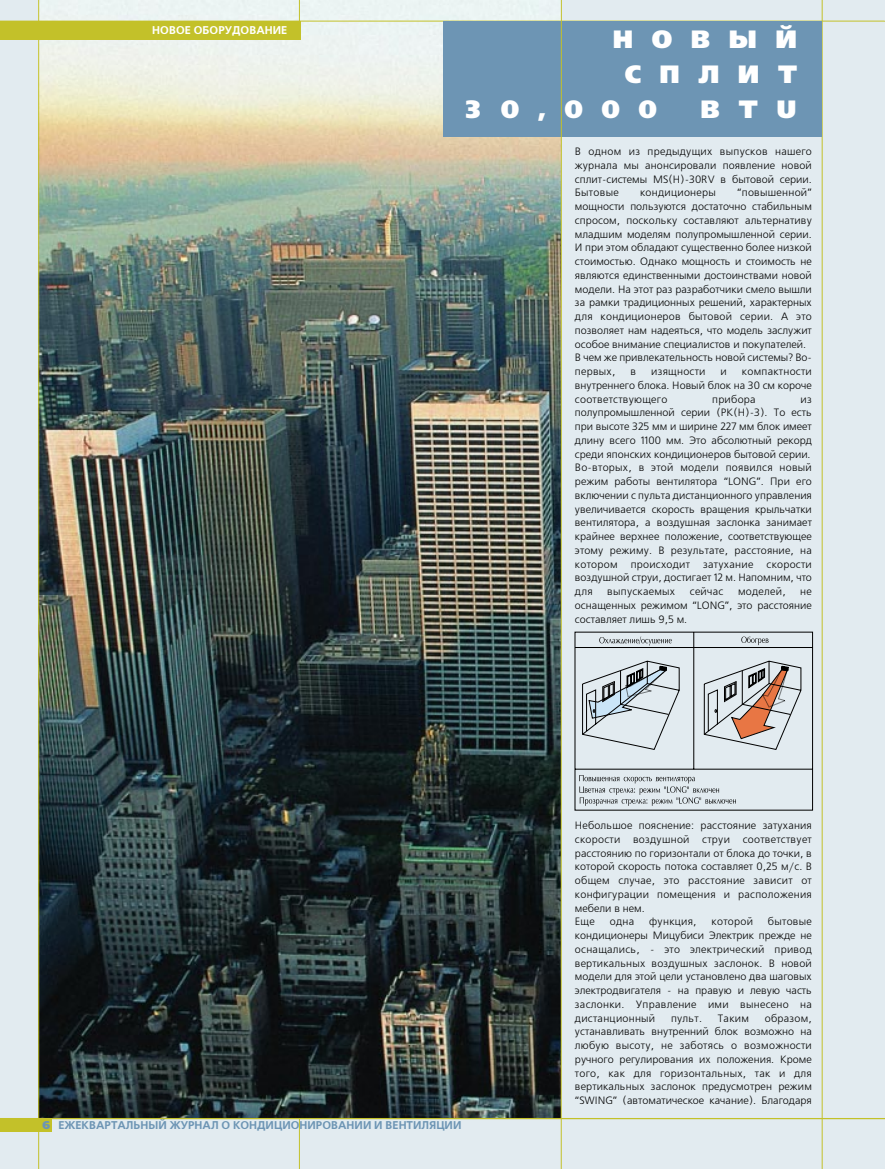
<style>
.page{position:relative;width:885px;height:1169px;background:#e2ebf0}
.page>*{position:absolute;margin:0;border:0;box-sizing:border-box;transform-origin:0 0}
.t1{font:25px "Free Set Black C";letter-spacing:.74em;color:#fff}
.t2{font:700 11.25px "Free Set C";color:#6d95b4}
.t3{font:700 11.25px "Free Set C";color:#fff}
.t4{font:11.25px "Free Set Black C";color:#6d95b4}
.t5{font:10.62px/13.8px "Free Set C";color:#000;text-align:justify}
.t6{font:10.62px "Free Set C";letter-spacing:.025em;color:#000}
</style>
<div class="page">
<div style="left:0;top:1118px;width:52px;height:14px;background:#c3c129"></div>
<hr style="left:822px;top:0;width:1px;height:1169px;background:#c3c129">
<svg style="left:574px;top:631px;width:239px;height:180px"></svg>
<svg style="left:599px;top:636px;width:73px;height:9px"></svg>
<svg style="left:741px;top:636px;width:28px;height:9px"></svg>
<svg style="left:579px;top:775px;width:157px;height:31px"></svg>
<img style="left:39px;top:0;width:522px;height:1118px">
<svg style="left:299px;top:0;width:1px;height:21px"></svg>
<hr style="left:299px;top:1118px;width:1px;height:51px;background:#c3c129">
<div style="left:0;top:21px;width:301px;height:19px;background:#c3c129"></div>
<hr style="left:0;top:21px;width:884px;height:1px;background:#c3c129">
<hr style="left:38px;top:0;width:1px;height:1169px;background:#c3c129">
<div style="left:443px;top:21px;width:379px;height:115px;background:#6d95b4"></div>
<hr style="left:561px;top:0;width:1px;height:1169px;background:#c3c129">
<hr style="left:0;top:1118px;width:885px;height:1px;background:#c3c129">
<p class="t3" style="left:152px;top:26px;width:136px">НОВОЕ ОБОРУДОВАНИЕ</p>
<h1 class="t1" style="left:613px;top:30px;width:186px">НОВЫЙ</h1>
<h1 class="t1" style="left:625px;top:65px;width:174px">СПЛИТ</h1>
<h1 class="t1" style="left:464px;top:100px;width:195px">30,000</h1>
<h1 class="t1" style="left:701px;top:100px;width:98px">BTU</h1>
<p class="t5" style="left:575px;top:146px;width:238px">В одном из предыдущих выпусков нашего журнала мы анонсировали появление новой сплит-системы MS(H)-30RV в бытовой серии.<br>Бытовые</p>
<p class="t5" style="left:575px;top:187px;width:238px;text-align:left;text-indent:162px">“повышенной” мощности пользуются достаточно стабильным спросом, поскольку составляют альтернативу младшим моделям полупромышленной серии.<br>И при этом обладают существенно более низкой стоимостью. Однако мощность и стоимость не являются единственными достоинствами новой модели. На этот раз разработчики смело вышли за рамки традиционных решений, характерных для кондиционеров бытовой серии. А это позволяет нам надеяться, что модель заслужит особое внимание специалистов и покупателей.<br>В чем же привлекательность новой системы? Во&shy;первых,</p>
<p class="t6" style="left:640px;top:189px;width:77px">кондиционеры</p>
<p class="t5" style="left:575px;top:366px;width:238px;text-indent:167px">компактности внутреннего блока. Новый блок на 30 см короче соответствующего</p>
<p class="t5" style="left:631px;top:366px;width:7px">в</p>
<p class="t6" style="left:651px;top:368px;width:56px">изящности</p>
<p class="t5" style="left:721px;top:366px;width:8px">и</p>
<p class="t6" style="left:712px;top:395px;width:45px">прибора</p>
<p class="t5" style="left:575px;top:393px;width:238px;text-align:left;text-indent:226px">из полупромышленной серии (PK(H)-3). То есть при высоте 325 мм и ширине 227 мм блок имеет длину всего 1100 мм. Это абсолютный рекорд среди японских кондиционеров бытовой серии.<br>Во-вторых, в этой модели появился новый режим работы вентилятора “LONG”. При его включении с пульта дистанционного управления увеличивается скорость вращения крыльчатки вентилятора, а воздушная заслонка занимает крайнее верхнее положение, соответствующее этому режиму. В результате, расстояние, на котором происходит затухание скорости воздушной струи, достигает 12 м. Напомним, что для</p>
<p class="t6" style="left:607px;top:588px;width:69px">выпускаемых</p>
<p class="t5" style="left:690px;top:586px;width:35px">сейчас</p>
<p class="t6" style="left:738px;top:588px;width:49px">моделей,</p>
<p class="t5" style="left:575px;top:586px;width:238px;text-indent:225px">не оснащенных режимом “LONG”, это расстояние составляет лишь 9,5 м.</p>
<p class="t4" style="left:42px;top:1121px;width:10px">6</p>
<p class="t2" style="left:58px;top:1121px;width:405px">ЕЖЕКВАРТАЛЬНЫЙ ЖУРНАЛ О КОНДИЦИОНИРОВАНИИ И ВЕНТИЛЯЦИИ</p>
<p class="t5" style="left:575px;top:819px;width:238px;text-align:left">Небольшое пояснение: расстояние затухания скорости воздушной струи соответствует расстоянию по горизонтали от блока до точки, в которой скорость потока составляет 0,25 м/с. В общем случае, это расстояние зависит от конфигурации помещения и расположения мебели в нем.<br>Еще</p>
<p class="t5" style="left:575px;top:916px;width:238px;text-indent:193px">бытовые кондиционеры Мицубиси Электрик прежде не оснащались, - это электрический привод вертикальных воздушных заслонок. В новой модели для этой цели установлено два шаговых электродвигателя - на правую и левую часть заслонки. Управление ими вынесено на дистанционный</p>
<p class="t5" style="left:610px;top:916px;width:26px">одна</p>
<p class="t6" style="left:649px;top:918px;width:49px">функция,</p>
<p class="t6" style="left:712px;top:918px;width:43px">которой</p>
<p class="t5" style="left:575px;top:1012px;width:238px;text-indent:190px">образом, устанавливать внутренний блок возможно на любую высоту, не заботясь о возможности ручного регулирования их положения. Кроме того, как для горизонтальных, так и для вертикальных заслонок предусмотрен режим “SWING” (автоматическое качание). Благодаря</p>
<p class="t5" style="left:671px;top:1012px;width:33px">пульт.</p>
<p class="t5" style="left:718px;top:1012px;width:33px">Таким</p>
</div>
